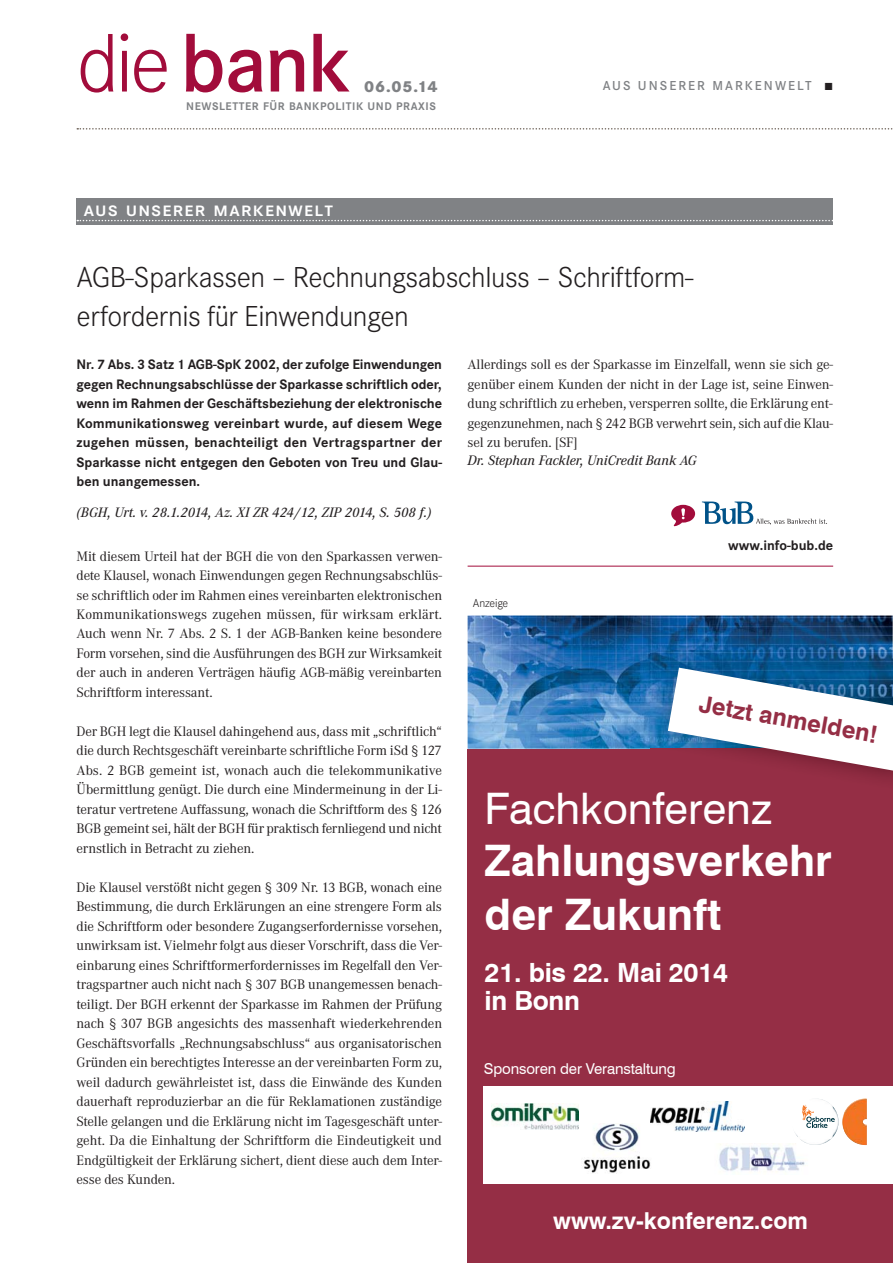
<style>
.page{position:relative;width:893px;height:1263px;background:#fff}
.page>*{position:absolute;margin:0;border:0;box-sizing:border-box;transform-origin:0 0}
.t1{font:600 85.95px "Corporate S";color:#a20c3b}
.t2{font:700 43.5px/54.3px "Swiss 721 BT";color:#fff}
.t3{font:43.5px "Swiss 721 BT";color:#fff}
.t4{font:300 30px/39px "Corporate S";letter-spacing:-.015em;color:#231f20}
.t5{font:700 26.55px/28.2px "Swiss 721 BT";letter-spacing:-.01em;color:#fff}
.t6{font:700 24px "Swiss 721 BT";color:#952e45}
.t7{font:700 23.4px "Swiss 721 BT";color:#fff}
.t8{font:600 21px "Corporate SSC";letter-spacing:.05em;color:#fff}
.t9{font:800 16.5px "Corporate S";color:#808285}
.t10{font:15px "Swiss 721 BT";letter-spacing:-.01em;color:#fff}
.t11{font:14.25px/19.5px "Corporate A";letter-spacing:-.01em;color:#231f20;text-align:justify}
.t12{font:700 14.25px/19.5px "Corporate S";color:#231f20;text-align:justify}
.t13{font:italic 500 14.25px "Corporate A";color:#231f20}
.t14{font:600 13.5px "Corporate S";letter-spacing:.15em;color:#808285}
.t15{font:300 12px "Corporate S";letter-spacing:-.015em;color:#231f20}
.t16{font:700 11.55px "Corporate S";letter-spacing:.05em;color:#808285}
.s1{font-weight:300}
.s2{font-family:"The Sans Bold Expert";font-weight:400;font-size:10.5px;color:#231f20}
</style>
<div class="page">
<svg style="left:77px;top:128px;width:816px;height:2px"></svg>
<hr style="left:468px;top:566px;width:365px;height:1px;background:#a20c3b">
<svg style="left:671px;top:505px;width:24px;height:21px"></svg>
<svg style="left:702px;top:502px;width:125px;height:23px"></svg>
<div style="left:77px;top:198px;width:756px;height:26px;background:#808285"></div>
<svg style="left:77px;top:220px;width:756px;height:1px"></svg>
<img style="left:468px;top:616px;width:425px;height:133px">
<div style="left:468px;top:749px;width:425px;height:514px;background:#952e45"></div>
<img style="left:650px;top:650px;width:243px;height:127px">
<svg style="left:668px;top:668px;width:225px;height:104px"></svg>
<div style="left:483px;top:1087px;width:410px;height:97px;background:#fff"></div>
<img style="left:584px;top:1124px;width:67px;height:50px">
<img style="left:651px;top:1102px;width:93px;height:29px">
<img style="left:719px;top:1143px;width:86px;height:28px">
<svg style="left:842px;top:1099px;width:25px;height:46px"></svg>
<img style="left:800px;top:1139px;width:16px;height:6px">
<img style="left:834px;top:1109px;width:4px;height:24px">
<svg style="left:802px;top:1105px;width:33px;height:23px"></svg>
<img style="left:492px;top:1104px;width:86px;height:26px">
<h1 class="t1" style="left:77px;top:29px;width:276px"><span class="s1">die</span>bank</h1>
<p class="t16" style="left:186px;top:102px;width:251px">NEWSLETTER FÜR BANKPOLITIK UND PRAXIS</p>
<p class="t9" style="left:364px;top:77px;width:75px">06.05.14</p>
<h3 class="t8" style="left:83px;top:196px;width:251px">aus unserer markenwelt</h3>
<p class="t14" style="left:603px;top:81px;width:232px">AUS UNSERER MARKENWELT <span class="s2">ó</span></p>
<h3 class="t4" style="left:77px;top:260px;width:618px">AGB-Sparkassen – Rechnungsabschluss – Schriftform - erfordernis für Einwendungen</h3>
<p class="t12" style="left:77px;top:356px;width:367px">Nr. 7 Abs. 3 Satz 1 AGB-SpK 2002, der zufolge Einwendungen gegen Rechnungsabschlüsse der Sparkasse schriftlich oder, wenn im Rahmen der Geschäftsbeziehung der elektronische Kommunikationsweg vereinbart wurde, auf diesem Wege zugehen müssen, benachteiligt den Vertragspartner der Sparkasse nicht entgegen den Geboten von Treu und Glau&shy;ben unangemessen.</p>
<p class="t13" style="left:77px;top:504px;width:357px">(BGH, Urt. v. 28.1.2014, Az. XI ZR 424/12, ZIP 2014, S. 508 f.)</p>
<p class="t11" style="left:77px;top:547px;width:367px">Mit diesem Urteil hat der BGH die von den Sparkassen verwen&shy;dete Klausel, wonach Einwendungen gegen Rechnungsabschlüs&shy;se schriftlich oder im Rahmen eines vereinbarten elektronischen Kommunikationswegs zugehen müssen, für wirksam erklärt.<br>Auch wenn Nr. 7 Abs. 2 S. 1 der AGB-Banken keine besondere Form vorsehen, sind die Ausführungen des BGH zur Wirksamkeit der auch in anderen Verträgen häufig AGB-mäßig vereinbarten Schriftform interessant.</p>
<p class="t11" style="left:77px;top:723px;width:367px">Der BGH legt die Klausel dahingehend aus, dass mit „schriftlich“ die durch Rechtsgeschäft vereinbarte schriftliche Form iSd § 127<br>Abs. 2 BGB gemeint ist, wonach auch die telekommunikative Übermittlung genügt. Die durch eine Mindermeinung in der Li&shy;teratur vertretene Auffassung, wonach die Schriftform des § 126<br>BGB gemeint sei, hält der BGH für praktisch fernliegend und nicht ernstlich in Betracht zu ziehen.</p>
<p class="t11" style="left:77px;top:879px;width:367px">Die Klausel verstößt nicht gegen § 309 Nr. 13 BGB, wonach eine Bestimmung, die durch Erklärungen an eine strengere Form als die Schriftform oder besondere Zugangserfordernisse vorsehen, unwirksam ist. Vielmehr folgt aus dieser Vorschrift, dass die Ver&shy;einbarung eines Schriftformerfordernisses im Regelfall den Ver&shy;tragspartner auch nicht nach § 307 BGB unangemessen benach&shy;teiligt. Der BGH erkennt der Sparkasse im Rahmen der Prüfung nach § 307 BGB angesichts des massenhaft wiederkehrenden Geschäftsvorfalls „Rechnungsabschluss“ aus organisatorischen Gründen ein berechtigtes Interesse an der vereinbarten Form zu, weil dadurch gewährleistet ist, dass die Einwände des Kunden dauerhaft reproduzierbar an die für Reklamationen zuständige Stelle gelangen und die Erklärung nicht im Tagesgeschäft unter&shy;geht. Da die Einhaltung der Schriftform die Eindeutigkeit und Endgültigkeit der Erklärung sichert, dient diese auch dem Inter&shy;esse des Kunden.</p>
<p class="t11" style="left:468px;top:356px;width:367px">Allerdings soll es der Sparkasse im Einzelfall, wenn sie sich ge&shy;genüber einem Kunden der nicht in der Lage ist, seine Einwen&shy;dung schriftlich zu erheben, versperren sollte, die Erklärung ent&shy;gegenzunehmen, nach § 242 BGB verwehrt sein, sich auf die Klau&shy;sel zu berufen. [SF]</p>
<p class="t13" style="left:468px;top:452px;width:231px">Dr. Stephan Fackler, UniCredit Bank AG</p>
<p class="t15" style="left:473px;top:598px;width:37px">Anzeige</p>
<p class="t12" style="left:728px;top:537px;width:106px">www.info-bub.de</p>
<h3 class="t6" style="left:702px;top:689px;width:182px;rotate:10deg">Jetzt anmelden!</h3>
<h2 class="t3" style="left:485px;top:782px;width:289px">Fachkonferenz</h2>
<h2 class="t2" style="left:485px;top:833px;width:349px">Zahlungsverkehr der Zukunft</h2>
<h3 class="t5" style="left:485px;top:958px;width:245px">21. bis 22. Mai 2014 in Bonn</h3>
<p class="t10" style="left:484px;top:1060px;width:193px">Sponsoren der Veranstaltung</p>
<h3 class="t7" style="left:553px;top:1207px;width:256px">www.zv-konferenz.com</h3>
</div>
